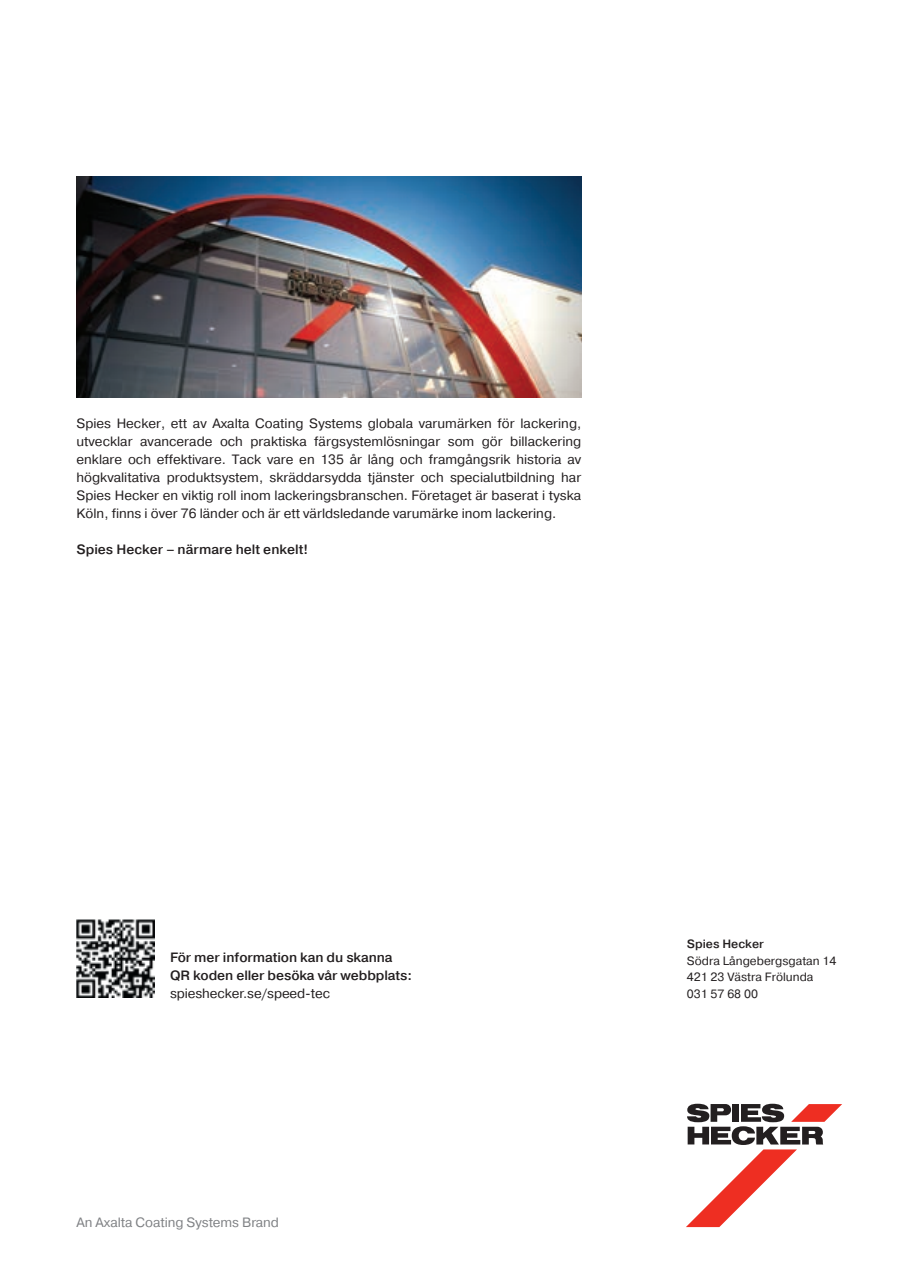
<style>
.page{position:relative;width:906px;height:1276px;background:#fff}
.page>*{position:absolute;margin:0;border:0;box-sizing:border-box;transform-origin:0 0}
.t1{font:13.5px/18px "Spies Hecker Pragmatica";color:#231f20;text-align:justify}
.t2{font:500 13.5px/18px "Spies Hecker Pragmatica";letter-spacing:-.005em;color:#231f20}
.t3{font:13.5px "Spies Hecker Pragmatica";letter-spacing:-.005em;color:#808285}
.t4{font:12px/16.5px "Spies Hecker Pragmatica";color:#231f20}
.t5{font:500 12px "Spies Hecker Pragmatica";color:#231f20}
</style>
<div class="page">
<svg style="left:686px;top:1103px;width:156px;height:124px"></svg>
<img style="left:77px;top:176px;width:504px;height:222px">
<img style="left:77px;top:919px;width:78px;height:79px">
<p class="t1" style="left:77px;top:415px;width:506px">Spies Hecker, ett av Axalta Coating Systems globala varumärken för lackering, utvecklar avancerade och praktiska färgsystemlösningar som gör billackering enklare och effektivare. Tack vare en 135 år lång och framgångsrik historia av högkvalitativa produktsystem, skräddarsydda tjänster och specialutbildning har Spies Hecker en viktig roll inom lackeringsbranschen. Företaget är baserat i tyska Köln, finns i över 76 länder och är ett världsledande varumärke inom lackering.</p>
<p class="t2" style="left:77px;top:540px;width:233px">Spies Hecker – närmare helt enkelt!</p>
<p class="t2" style="left:170px;top:948px;width:243px">För mer information kan du skanna<br>QR koden eller besöka vår webbplats:</p>
<p class="t1" style="left:170px;top:984px;width:162px">spieshecker.se/speed-tec</p>
<p class="t3" style="left:77px;top:1214px;width:204px">An Axalta Coating Systems Brand</p>
<p class="t5" style="left:687px;top:936px;width:79px">Spies Hecker</p>
<p class="t4" style="left:687px;top:952px;width:151px">Södra Långebergsgatan 14<br>421 23 Västra Frölunda<br>031 57 68 00</p>
</div>
